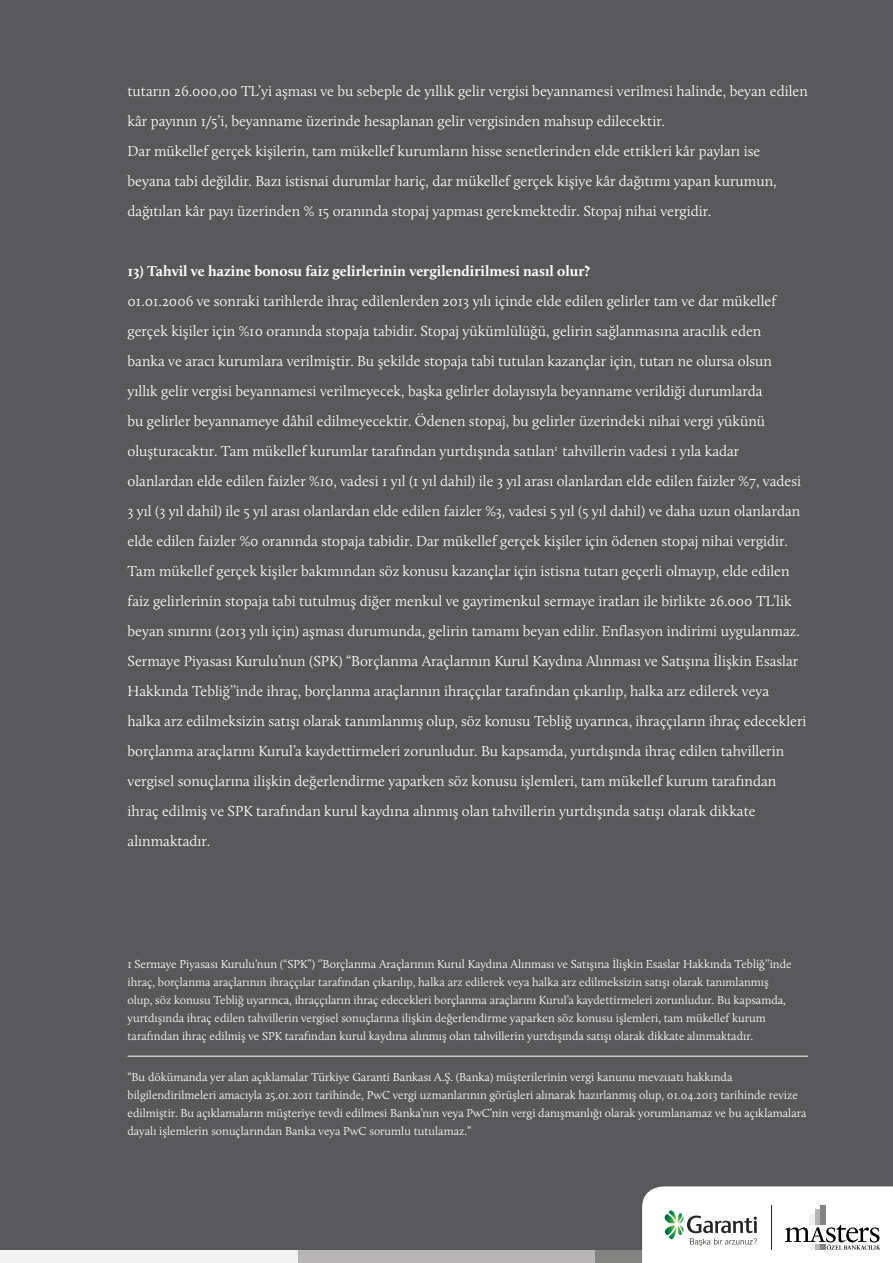
<style>
.page{position:relative;width:893px;height:1263px;background:#58585a}
.page>*{position:absolute;margin:0;border:0;box-sizing:border-box;transform-origin:0 0}
.t1{font:300 15px/30px "Calluna";color:#fff}
.t2{font:700 15px "Calluna";color:#fff}
.t3{font:300 12px/18px "Calluna";color:#fff}
</style>
<div class="page">
<div style="left:0;top:1250px;width:298px;height:13px;background:#f1f1f1"></div>
<div style="left:298px;top:1250px;width:297px;height:13px;background:#b7b5b5"></div>
<div style="left:595px;top:1250px;width:298px;height:13px;background:#838381"></div>
<svg style="left:642px;top:1186px;width:251px;height:77px;background:#ececec"></svg>
<img style="left:664px;top:1210px;width:20px;height:30px">
<hr style="left:128px;top:1056px;width:680px;height:1px;background:#fff">
<p class="t1" style="left:128px;top:76px;width:682px">tutarın 26.000,00 TL’yi aşması ve bu sebeple de yıllık gelir vergisi beyannamesi verilmesi halinde, beyan edilen kâr payının 1/5’i, beyanname üzerinde hesaplanan gelir vergisinden mahsup edilecektir.<br>Dar mükellef gerçek kişilerin, tam mükellef kurumların hisse senetlerinden elde ettikleri kâr payları ise<br>beyana tabi değildir. Bazı istisnai durumlar hariç, dar mükellef gerçek kişiye kâr dağıtımı yapan kurumun, dağıtılan kâr payı üzerinden % 15 oranında stopaj yapması gerekmektedir. Stopaj nihai vergidir.</p>
<p class="t2" style="left:128px;top:262px;width:464px">13) Tahvil ve hazine bonosu faiz gelirlerinin vergilendirilmesi nasıl olur?</p>
<p class="t1" style="left:128px;top:286px;width:680px">01.01.2006 ve sonraki tarihlerde ihraç edilenlerden 2013 yılı içinde elde edilen gelirler tam ve dar mükellef gerçek kişiler için %10 oranında stopaja tabidir. Stopaj yükümlülüğü, gelirin sağlanmasına aracılık eden<br>banka ve aracı kurumlara verilmiştir. Bu şekilde stopaja tabi tutulan kazançlar için, tutarı ne olursa olsun<br>yıllık gelir vergisi beyannamesi verilmeyecek, başka gelirler dolayısıyla beyanname verildiği durumlarda<br>bu gelirler beyannameye dâhil edilmeyecektir. Ödenen stopaj, bu gelirler üzerindeki nihai vergi yükünü oluşturacaktır. Tam mükellef kurumlar tarafından yurtdışında satılan<sup>1</sup> tahvillerin vadesi 1 yıla kadar olanlardan elde edilen faizler %10, vadesi 1 yıl (1 yıl dahil) ile 3 yıl arası olanlardan elde edilen faizler %7, vadesi 3 yıl (3 yıl dahil) ile 5 yıl arası olanlardan elde edilen faizler %3, vadesi 5 yıl (5 yıl dahil) ve daha uzun olanlardan elde edilen faizler %0 oranında stopaja tabidir. Dar mükellef gerçek kişiler için ödenen stopaj nihai vergidir.<br>Tam mükellef gerçek kişiler bakımından söz konusu kazançlar için istisna tutarı geçerli olmayıp, elde edilen faiz gelirlerinin stopaja tabi tutulmuş diğer menkul ve gayrimenkul sermaye iratları ile birlikte 26.000 TL’lik beyan sınırını (2013 yılı için) aşması durumunda, gelirin tamamı beyan edilir. Enflasyon indirimi uygulanmaz.<br>Sermaye Piyasası Kurulu’nun (SPK) “Borçlanma Araçlarının Kurul Kaydına Alınması ve Satışına İlişkin Esaslar Hakkında Tebliğ’’inde ihraç, borçlanma araçlarının ihraççılar tarafından çıkarılıp, halka arz edilerek veya<br>halka arz edilmeksizin satışı olarak tanımlanmış olup, söz konusu Tebliğ uyarınca, ihraççıların ihraç edecekleri borçlanma araçlarını Kurul’a kaydettirmeleri zorunludur. Bu kapsamda, yurtdışında ihraç edilen tahvillerin vergisel sonuçlarına ilişkin değerlendirme yaparken söz konusu işlemleri, tam mükellef kurum tarafından ihraç edilmiş ve SPK tarafından kurul kaydına alınmış olan tahvillerin yurtdışında satışı olarak dikkate alınmaktadır.</p>
<p class="t3" style="left:128px;top:955px;width:666px">1 Sermaye Piyasası Kurulu’nun (“SPK”) ‘’Borçlanma Araçlarının Kurul Kaydına Alınması ve Satışına İlişkin Esaslar Hakkında Tebliğ’’inde ihraç, borçlanma araçlarının ihraççılar tarafından çıkarılıp, halka arz edilerek veya halka arz edilmeksizin satışı olarak tanımlanmış olup, söz konusu Tebliğ uyarınca, ihraççıların ihraç edecekleri borçlanma araçlarını Kurul’a kaydettirmeleri zorunludur. Bu kapsamda, yurtdışında ihraç edilen tahvillerin vergisel sonuçlarına ilişkin değerlendirme yaparken söz konusu işlemleri, tam mükellef kurum tarafından ihraç edilmiş ve SPK tarafından kurul kaydına alınmış olan tahvillerin yurtdışında satışı olarak dikkate alınmaktadır.</p>
<p class="t3" style="left:128px;top:1068px;width:680px">“Bu dökümanda yer alan açıklamalar Türkiye Garanti Bankası A.Ş. (Banka) müşterilerinin vergi kanunu mevzuatı hakkında bilgilendirilmeleri amacıyla 25.01.2011 tarihinde, PwC vergi uzmanlarının görüşleri alınarak hazırlanmış olup, 01.04.2013 tarihinde revize edilmiştir. Bu açıklamaların müşteriye tevdi edilmesi Banka’nın veya PwC’nin vergi danışmanlığı olarak yorumlanamaz ve bu açıklamalara dayalı işlemlerin sonuçlarından Banka veya PwC sorumlu tutulamaz.”</p>
</div>
